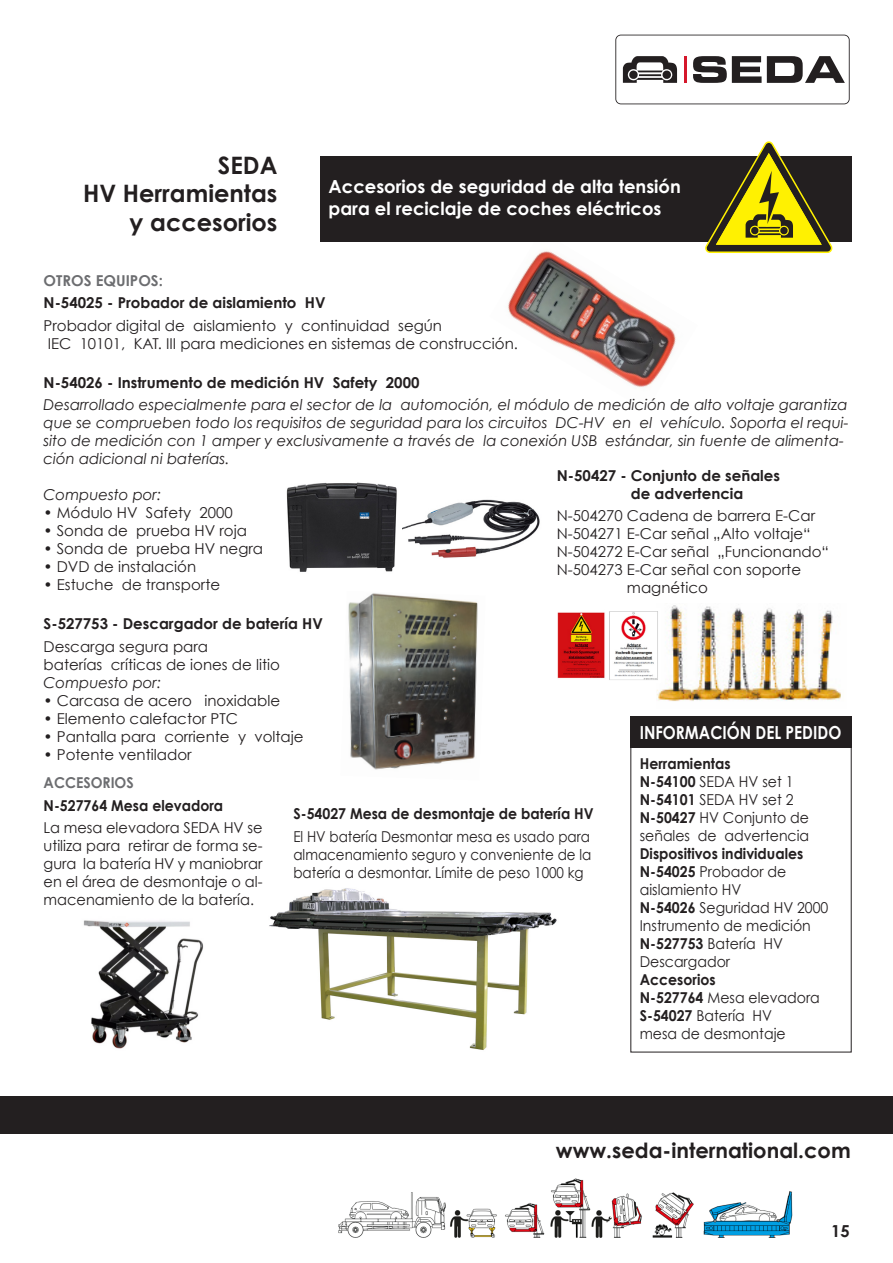
<style>
.page{position:relative;width:893px;height:1263px;background:#fff}
.page>*{position:absolute;margin:0;border:0;box-sizing:border-box;transform-origin:0 0}
.t1{font:700 24px/28.8px "Century Gothic";color:#231f20;text-align:right}
.t2{font:700 21px "Century Gothic";color:#231f20}
.t3{font:700 18px/21.6px "Century Gothic";color:#fff}
.t4{font:700 18px "Century Gothic";color:#fff;scale:.86 1}
.t5{font:700 16.5px "Century Gothic";color:#231f20}
.t6{font:15px/22.5px "Century Gothic";color:#231f20}
.t7{font:italic 15px/18px "Century Gothic";color:#231f20}
.t8{font:15px/18px "Century Gothic";color:#231f20;scale:.94 1}
.t9{font:15px/22.5px "Century Gothic";color:#231f20;scale:.9 1}
.t10{font:700 15px/22.5px "Century Gothic";color:#231f20}
.s1{font-weight:700;color:#6c6d70}
.s2{font-weight:700}
.s3{font-weight:700;font-style:normal}
.s4{font-weight:400}
.s5{font-style:italic}
</style>
<div class="page">
<svg style="left:615px;top:35px;width:235px;height:69px"></svg>
<div style="left:0;top:1096px;width:893px;height:37px;background:#231f20"></div>
<img style="left:338px;top:1178px;width:455px;height:60px">
<img style="left:286px;top:482px;width:117px;height:90px">
<img style="left:403px;top:499px;width:137px;height:59px">
<img style="left:489px;top:241px;width:209px;height:147px">
<div style="left:320px;top:156px;width:531px;height:85px;background:#231f20"></div>
<div style="left:630px;top:716px;width:222px;height:32px;background:#231f20"></div>
<div style="left:630px;top:716px;width:222px;height:336px;border:1px solid #231f20"></div>
<svg style="left:705px;top:141px;width:127px;height:112px"></svg>
<img style="left:348px;top:593px;width:130px;height:177px">
<img style="left:269px;top:888px;width:288px;height:162px">
<img style="left:83px;top:920px;width:121px;height:129px">
<img style="left:657px;top:605px;width:184px;height:96px">
<img style="left:557px;top:612px;width:48px;height:67px">
<img style="left:609px;top:609px;width:51px;height:73px">
<p class="t1" style="left:83px;top:150px;width:196px">SEDA<br>HV Herramientas y accesorios</p>
<p class="t3" style="left:328px;top:175px;width:354px">Accesorios de seguridad de alta tensión para el reciclaje de coches eléctricos</p>
<p class="t6" style="left:44px;top:269px;width:400px"><span class="s1">OTROS EQUIPOS:<br></span><span class="s2">N-54025 - Probador de aislamiento HV<br></span>Probador digital de aislamiento y continuidad según</p>
<p class="t6" style="left:48px;top:332px;width:472px">IEC 10101, KAT. III para mediciones en sistemas de construcción.</p>
<p class="t7" style="left:44px;top:371px;width:805px;line-height:22.5px"><span class="s3">N-54026 - Instrumento de medición HV Safety 2000<br></span>Desarrollado especialmente para el sector de la automoción, el módulo de medición de alto voltaje garantiza</p>
<p class="t7" style="left:44px;top:414px;width:806px">que se comprueben todo los requisitos de seguridad para los circuitos DC-HV en el vehículo. Soporta el requi&shy;sito de medición con 1 amper y exclusivamente a través de la conexión USB estándar, sin fuente de alimenta&shy;ción adicional ni baterías.</p>
<p class="t7" style="left:44px;top:486px;width:119px">Compuesto por:</p>
<p class="t6" style="left:44px;top:501px;width:191px">• Módulo HV Safety 2000</p>
<p class="t6" style="left:44px;top:519px;width:205px">• Sonda de prueba HV roja</p>
<p class="t6" style="left:44px;top:537px;width:221px">• Sonda de prueba HV negra</p>
<p class="t6" style="left:44px;top:555px;width:154px">• DVD de instalación</p>
<p class="t6" style="left:44px;top:573px;width:178px">• Estuche de transporte</p>
<p class="t10" style="left:44px;top:612px;width:281px">S-527753 - Descargador de batería HV<br><span class="s4">Descarga segura para</span></p>
<p class="t6" style="left:44px;top:655px;width:238px;line-height:18px">baterías críticas de iones de litio<br><span class="s5">Compuesto por:</span></p>
<p class="t6" style="left:44px;top:689px;width:238px">• Carcasa de acero inoxidable</p>
<p class="t6" style="left:44px;top:707px;width:196px">• Elemento calefactor PTC</p>
<p class="t6" style="left:44px;top:725px;width:262px">• Pantalla para corriente y voltaje</p>
<p class="t6" style="left:44px;top:743px;width:150px">• Potente ventilador</p>
<p class="t10" style="left:631px;top:466px;width:151px;line-height:18px;text-indent:-74px">N-50427 - Conjunto de señales de advertencia</p>
<p class="t6" style="left:557px;top:504px;width:260px">N-504270 Cadena de barrera E-Car</p>
<p class="t6" style="left:557px;top:522px;width:255px">N-504271 E-Car señal „Alto voltaje“</p>
<p class="t6" style="left:557px;top:540px;width:274px">N-504272 E-Car señal „Funcionando“</p>
<p class="t6" style="left:557px;top:558px;width:246px">N-504273 E-Car señal con soporte</p>
<p class="t6" style="left:627px;top:576px;width:82px">magnético</p>
<p class="t4" style="left:640px;top:721px;width:236px">INFORMACIÓN DEL PEDIDO</p>
<p class="t8" style="left:640px;top:755px;width:202px"><span class="s2">Herramientas<br>N-54100</span> SEDA HV set 1<br><span class="s2">N-54101</span> SEDA HV set 2<br><span class="s2">N-50427</span> HV Conjunto de señales de advertencia<br><span class="s2">Dispositivos individuales<br>N-54025</span> Probador de aislamiento HV<br><span class="s2">N-54026</span> Seguridad HV 2000<br>Instrumento de medición<br><span class="s2">N-527753</span> Batería HV<br>Descargador<br><span class="s2">Accesorios<br>N-527764</span> Mesa elevadora<br><span class="s2">S-54027</span> Batería HV<br>mesa de desmontaje</p>
<p class="t6" style="left:44px;top:771px;width:220px"><span class="s1">ACCESORIOS<br></span><span class="s2">N-527764 Mesa elevadora<br></span>La mesa elevadora SEDA HV se</p>
<p class="t6" style="left:44px;top:837px;width:221px;line-height:18px;text-align:justify">utiliza para retirar de forma se&shy;gura la batería HV y maniobrar en el área de desmontaje o al&shy;macenamiento de la batería.</p>
<p class="t9" style="left:293px;top:802px;width:335px"><span class="s2">S-54027 Mesa de desmontaje de batería HV<br></span>El HV batería Desmontar mesa es usado para</p>
<p class="t9" style="left:293px;top:845px;width:333px;line-height:18px">almacenamiento seguro y conveniente de la batería a desmontar. Límite de peso 1000 kg</p>
<h2 class="t2" style="left:556px;top:1137px;width:296px">www.seda-international.com</h2>
<p class="t5" style="left:831px;top:1221px;width:20px">15</p>
</div>
